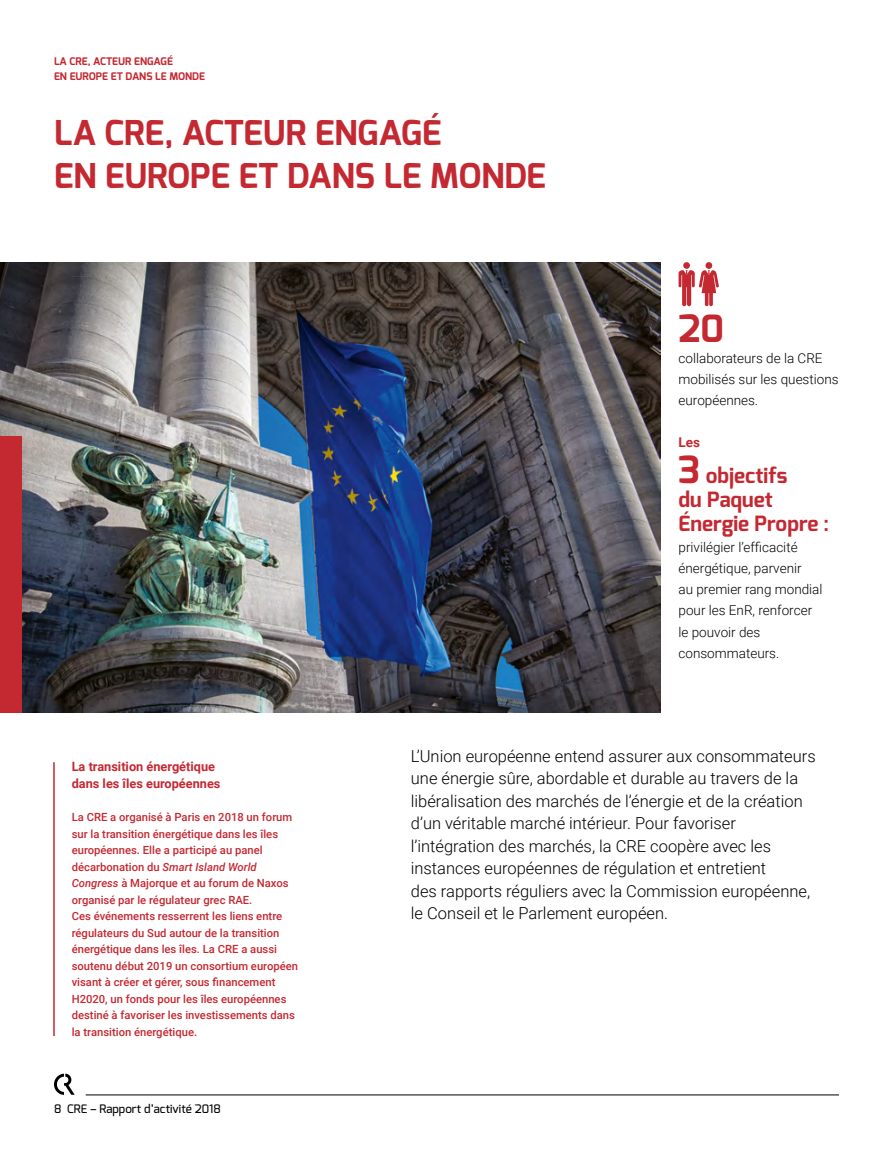
<style>
.page{position:relative;width:893px;height:1149px;background:#fff}
.page>*{position:absolute;margin:0;border:0;box-sizing:border-box;transform-origin:0 0}
.t1{font:700 37.5px "Exo";color:#c42932}
.t2{font:700 34.2px/43.2px "Exo";color:#c42932}
.t3{font:700 21px/24px "Exo";color:#c42932}
.t4{font:300 16.5px/22.5px "Roboto";color:#000}
.t5{font:300 13.5px/21px "Roboto";color:#000}
.t6{font:700 13.5px "Roboto";color:#c42932}
.t7{font:700 12.75px/16.5px "Roboto";color:#c42932}
.t8{font:500 11.7px "Exo";color:#000}
.t9{font:500 11.25px/16.5px "Roboto";color:#c42932}
.t10{font:700 10.5px/15px "Exo";color:#c42932}
.s1{font-size:37.5px}
.s2{font-style:italic}
</style>
<div class="page">
<svg style="left:54px;top:1073px;width:20px;height:21px"></svg>
<hr style="left:86px;top:1094px;width:753px;height:1px;background:#000">
<img style="left:0;top:262px;width:660px;height:450px">
<div style="left:0;top:436px;width:21px;height:276px;background:#c42932"></div>
<svg style="left:678px;top:262px;width:41px;height:44px"></svg>
<hr style="left:53px;top:762px;width:2px;height:273px;background:#c42932">
<p class="t10" style="left:54px;top:53px;width:152px">LA CRE, ACTEUR ENGAGÉ<br>EN EUROPE ET DANS LE MONDE</p>
<h2 class="t2" style="left:54px;top:111px;width:493px">LA CRE, ACTEUR ENGAGÉ<br>EN EUROPE ET DANS LE MONDE</h2>
<h1 class="t1" style="left:678px;top:304px;width:47px">20</h1>
<p class="t5" style="left:678px;top:347px;width:162px">collaborateurs de la CRE mobilisés sur les questions européennes.</p>
<p class="t6" style="left:678px;top:433px;width:23px">Les</p>
<h3 class="t3" style="left:678px;top:463px;width:152px"><span class="s1">3</span> objectifs<br>du Paquet<br>Énergie Propre :</h3>
<p class="t5" style="left:678px;top:536px;width:146px">privilégier l’efficacité énergétique, parvenir<br>au premier rang mondial pour les EnR, renforcer le pouvoir des consommateurs.</p>
<p class="t7" style="left:72px;top:758px;width:150px">La transition énergétique dans les îles européennes</p>
<p class="t9" style="left:72px;top:808px;width:228px">La CRE a organisé à Paris en 2018 un forum sur la transition énergétique dans les îles européennes. Elle a participé au panel décarbonation du <span class="s2">Smart Island World Congress</span> à Majorque et au forum de Naxos organisé par le régulateur grec RAE.<br>Ces événements resserrent les liens entre régulateurs du Sud autour de la transition énergétique dans les îles. La CRE a aussi soutenu début 2019 un consortium européen visant à créer et gérer, sous financement H2020, un fonds pour les îles européennes destiné à favoriser les investissements dans la transition énergétique.</p>
<p class="t8" style="left:54px;top:1100px;width:168px">8 CRE – Rapport d’activité 2018</p>
<p class="t4" style="left:411px;top:743px;width:406px">L’Union européenne entend assurer aux consommateurs une énergie sûre, abordable et durable au travers de la libéralisation des marchés de l’énergie et de la création d’un véritable marché intérieur. Pour favoriser l’intégration des marchés, la CRE coopère avec les instances européennes de régulation et entretient<br>des rapports réguliers avec la Commission européenne, le Conseil et le Parlement européen.</p>
</div>
